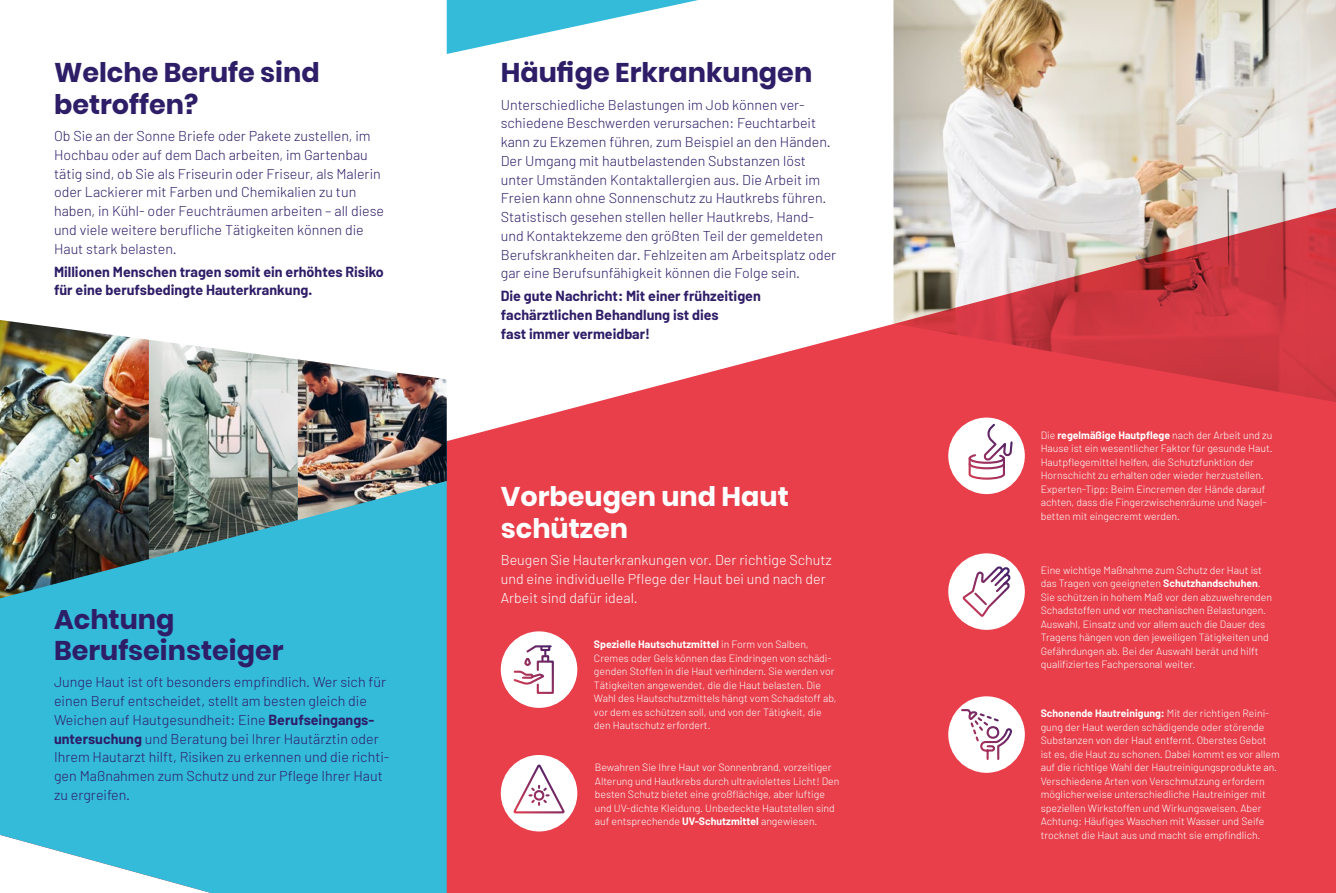
<style>
.page{position:relative;width:1336px;height:893px;background:#fff}
.page>*{position:absolute;margin:0;border:0;box-sizing:border-box;transform-origin:0 0}
.t1{font:700 27px/31.5px "Poppins";color:#2e1d67}
.t2{font:700 27px/31.5px "Poppins";color:#fff}
.t3{font:300 14.25px/18.8px "Barlow";color:#2e1d67}
.t4{font:700 14.25px/18.8px "Barlow";color:#2e1d67}
.t5{font:300 14.25px/18.8px "Barlow";color:#fff}
.t6{font:300 10.5px/13.5px "Barlow";color:#fff}
.s1{font-weight:700}
</style>
<div class="page">
<div style="left:446px;top:324px;width:889px;height:569px;background:#e83f4b"></div>
<div style="left:0;top:520px;width:446px;height:373px;background:#34bbda"></div>
<div style="left:500px;top:755px;width:77px;height:76px;background:#fff;border-radius:50%"></div>
<svg style="left:511px;top:763px;width:54px;height:57px"></svg>
<div style="left:500px;top:631px;width:77px;height:77px;background:#fff;border-radius:50%"></div>
<svg style="left:513px;top:645px;width:41px;height:49px"></svg>
<div style="left:948px;top:418px;width:76px;height:76px;background:#fff;border-radius:50%"></div>
<svg style="left:967px;top:422px;width:46px;height:58px"></svg>
<div style="left:948px;top:553px;width:76px;height:77px;background:#fff;border-radius:50%"></div>
<svg style="left:962px;top:566px;width:49px;height:51px"></svg>
<div style="left:948px;top:696px;width:76px;height:77px;background:#fff;border-radius:50%"></div>
<svg style="left:961px;top:709px;width:51px;height:51px"></svg>
<img style="left:149px;top:340px;width:149px;height:219px">
<img style="left:0;top:320px;width:149px;height:278px">
<img style="left:298px;top:359px;width:148px;height:161px">
<svg style="left:446px;top:0;width:252px;height:54px"></svg>
<img style="left:893px;top:0;width:442px;height:402px">
<p class="t1" style="left:54px;top:57px;width:267px">Welche Berufe sind betroffen?</p>
<p class="t3" style="left:54px;top:126px;width:331px">Ob Sie an der Sonne Briefe oder Pakete zustellen, im Hochbau oder auf dem Dach arbeiten, im Gartenbau tätig sind, ob Sie als Friseurin oder Friseur, als Malerin oder Lackierer mit Farben und Chemikalien zu tun haben, in Kühl- oder Feuchträumen arbeiten – all diese und viele weitere berufliche Tätigkeiten können die Haut stark belasten.</p>
<p class="t4" style="left:54px;top:262px;width:331px">Millionen Menschen tragen somit ein erhöhtes Risiko für eine berufsbedingte Hauterkrankung.</p>
<p class="t1" style="left:54px;top:604px;width:231px">Achtung<br>Berufseinsteiger</p>
<p class="t3" style="left:54px;top:672px;width:337px">Junge Haut ist oft besonders empfindlich. Wer sich für einen Beruf entscheidet, stellt am besten gleich die Weichen auf Hautgesundheit: Eine <span class="s1">Berufseingangs&shy;untersuchung</span> und Beratung bei Ihrer Hautärztin oder Ihrem Hautarzt hilft, Risiken zu erkennen und die richti&shy;gen Maßnahmen zum Schutz und zur Pflege Ihrer Haut zu ergreifen.</p>
<p class="t1" style="left:500px;top:57px;width:313px">Häufige Erkrankungen</p>
<p class="t3" style="left:500px;top:95px;width:337px">Unterschiedliche Belastungen im Job können ver&shy;schiedene Beschwerden verursachen: Feuchtarbeit kann zu Ekzemen führen, zum Beispiel an den Händen.<br>Der Umgang mit hautbelastenden Substanzen löst unter Umständen Kontaktallergien aus. Die Arbeit im Freien kann ohne Sonnenschutz zu Hautkrebs führen.<br>Statistisch gesehen stellen heller Hautkrebs, Hand&shy;und Kontaktekzeme den größten Teil der gemeldeten Berufskrankheiten dar. Fehlzeiten am Arbeitsplatz oder gar eine Berufsunfähigkeit können die Folge sein.</p>
<p class="t4" style="left:500px;top:287px;width:261px">Die gute Nachricht: Mit einer frühzeitigen fachärztlichen Behandlung ist dies<br>fast immer vermeidbar!</p>
<p class="t2" style="left:500px;top:481px;width:289px">Vorbeugen und Haut schützen</p>
<p class="t5" style="left:500px;top:550px;width:332px">Beugen Sie Hauterkrankungen vor. Der richtige Schutz und eine individuelle Pflege der Haut bei und nach der<br>Arbeit sind dafür ideal.</p>
<p class="t6" style="left:594px;top:637px;width:244px"><span class="s1">Spezielle Hautschutzmittel</span> in Form von Salben, Cremes oder Gels können das Eindringen von schädi&shy;genden Stoffen in die Haut verhindern. Sie werden vor Tätigkeiten angewendet, die die Haut belasten. Die Wahl des Hautschutzmittels hängt vom Schadstoff ab, vor dem es schützen soll, und von der Tätigkeit, die den Hautschutz erfordert.</p>
<p class="t6" style="left:594px;top:761px;width:246px">Bewahren Sie Ihre Haut vor Sonnenbrand, vorzeitiger Alterung und Hautkrebs durch ultraviolettes Licht! Den besten Schutz bietet eine großflächige, aber luftige und UV-dichte Kleidung. Unbedeckte Hautstellen sind auf entsprechende <span class="s1">UV-Schutzmittel</span> angewiesen.</p>
<p class="t6" style="left:1040px;top:428px;width:233px">Die <span class="s1">regelmäßige Hautpflege</span> nach der Arbeit und zu Hause ist ein wesentlicher Faktor für gesunde Haut.<br>Hautpflegemittel helfen, die Schutzfunktion der Hornschicht zu erhalten oder wieder herzustellen.<br>Experten-Tipp: Beim Eincremen der Hände darauf achten, dass die Fingerzwischenräume und Nagel&shy;betten mit eingecremt werden.</p>
<p class="t6" style="left:1040px;top:563px;width:233px">Eine wichtige Maßnahme zum Schutz der Haut ist das Tragen von geeigneten <span class="s1">Schutzhandschuhen</span>.<br>Sie schützen in hohem Maß vor den abzuwehrenden Schadstoffen und vor mechanischen Belastungen.<br>Auswahl, Einsatz und vor allem auch die Dauer des Tragens hängen von den jeweiligen Tätigkeiten und Gefährdungen ab. Bei der Auswahl berät und hilft qualifiziertes Fachpersonal weiter.</p>
<p class="t6" style="left:1040px;top:707px;width:241px"><span class="s1">Schonende Hautreinigung:</span> Mit der richtigen Reini&shy;gung der Haut werden schädigende oder störende Substanzen von der Haut entfernt. Oberstes Gebot ist es, die Haut zu schonen. Dabei kommt es vor allem auf die richtige Wahl der Hautreinigungsprodukte an.<br>Verschiedene Arten von Verschmutzung erfordern möglicherweise unterschiedliche Hautreiniger mit speziellen Wirkstoffen und Wirkungsweisen. Aber Achtung: Häufiges Waschen mit Wasser und Seife trocknet die Haut aus und macht sie empfindlich.</p>
</div>
